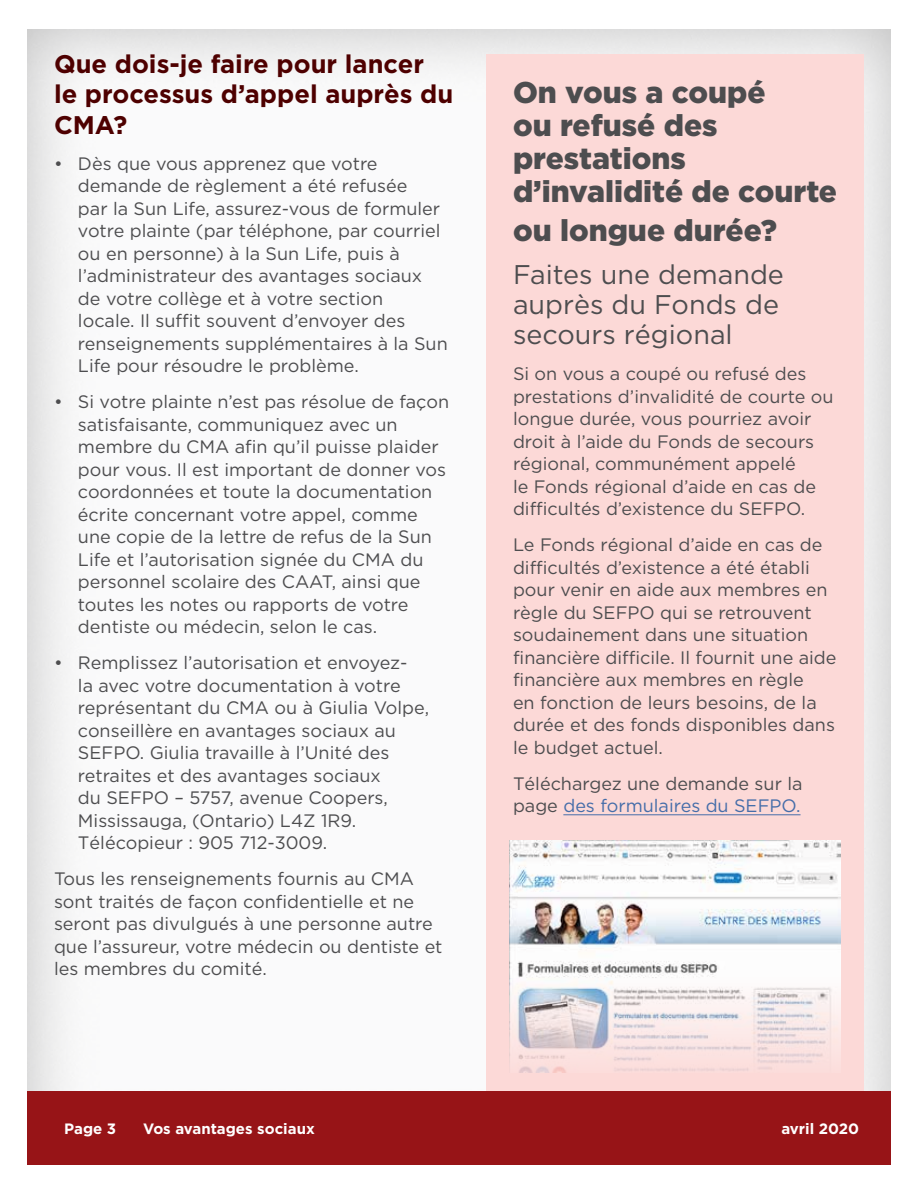
<style>
.page{position:relative;width:918px;height:1188px;background:#fff}
.page>*{position:absolute;margin:0;border:0;box-sizing:border-box;transform-origin:0 0}
.t1{font:900 30px/33px "Gotham HTF";color:#4d4d4f}
.t2{font:27px/30px "Gotham HTF";color:#4d4d4f}
.t3{font:700 25.5px/30.6px "Gotham HTF";color:#4e0000}
.t4{font:18px/22.5px "Gotham HTF";color:#4d4d4f}
.t5{font:700 15px "Gotham HTF";color:#fff}
.s1{color:#456da9}
</style>
<div class="page">
<div style="left:15px;top:22px;width:877px;height:1140px;background:#000;opacity:.85"></div>
<div style="left:27px;top:1091px;width:864px;height:73px;background:#971417"></div>
<div style="left:486px;top:54px;width:378px;height:1037px;background:#fcd9d7"></div>
<hr style="left:563px;top:815px;width:238px;height:1px;background:#456da9">
<img style="left:509px;top:840px;width:332px;height:233px">
<h3 class="t3" style="left:54px;top:48px;width:401px">Que dois-je faire pour lancer le processus d’appel auprès du<br>CMA?</h3>
<p class="t4" style="left:78px;top:152px;width:371px;text-indent:-24px">• Dès que vous apprenez que votre demande de règlement a été refusée<br>par la Sun Life, assurez-vous de formuler votre plainte (par téléphone, par courriel ou en personne) à la Sun Life, puis à l’administrateur des avantages sociaux de votre collège et à votre section<br>locale. Il suffit souvent d’envoyer des renseignements supplémentaires à la Sun Life pour résoudre le problème.</p>
<p class="t4" style="left:78px;top:390px;width:373px;text-indent:-24px">• Si votre plainte n’est pas résolue de façon satisfaisante, communiquez avec un membre du CMA afin qu’il puisse plaider pour vous. Il est important de donner vos coordonnées et toute la documentation écrite concernant votre appel, comme une copie de la lettre de refus de la Sun Life et l’autorisation signée du CMA du personnel scolaire des CAAT, ainsi que toutes les notes ou rapports de votre dentiste ou médecin, selon le cas.</p>
<p class="t4" style="left:78px;top:651px;width:353px;text-indent:-24px">• Remplissez l’autorisation et envoyez-<br>la avec votre documentation à votre représentant du CMA ou à Giulia Volpe, conseillère en avantages sociaux au SEFPO. Giulia travaille à l’Unité des retraites et des avantages sociaux<br>du SEFPO – 5757, avenue Coopers, Mississauga, (Ontario) L4Z 1R9.<br>Télécopieur : 905 712-3009.</p>
<p class="t4" style="left:54px;top:867px;width:390px">Tous les renseignements fournis au CMA sont traités de façon confidentielle et ne seront pas divulgués à une personne autre que l’assureur, votre médecin ou dentiste et les membres du comité.</p>
<h1 class="t1" style="left:513px;top:75px;width:325px">On vous a coupé<br>ou refusé des prestations d’invalidité de courte</h1>
<h1 class="t1" style="left:513px;top:213px;width:265px">ou longue durée?</h1>
<h2 class="t2" style="left:513px;top:259px;width:272px">Faites une demande auprès du Fonds de secours régional</h2>
<p class="t4" style="left:513px;top:363px;width:322px">Si on vous a coupé ou refusé des prestations d’invalidité de courte ou longue durée, vous pourriez avoir droit à l’aide du Fonds de secours régional, communément appelé<br>le Fonds régional d’aide en cas de difficultés d’existence du SEFPO.</p>
<p class="t4" style="left:513px;top:534px;width:325px">Le Fonds régional d’aide en cas de difficultés d’existence a été établi pour venir en aide aux membres en règle du SEFPO qui se retrouvent soudainement dans une situation financière difficile. Il fournit une aide financière aux membres en règle<br>en fonction de leurs besoins, de la durée et des fonds disponibles dans le budget actuel.</p>
<p class="t4" style="left:513px;top:772px;width:291px">Téléchargez une demande sur la page <span class="s1">des formulaires du SEFPO.</span></p>
<p class="t5" style="left:64px;top:1120px;width:53px">Page 3</p>
<p class="t5" style="left:143px;top:1120px;width:173px">Vos avantages sociaux</p>
<p class="t5" style="left:781px;top:1120px;width:79px">avril 2020</p>
</div>
